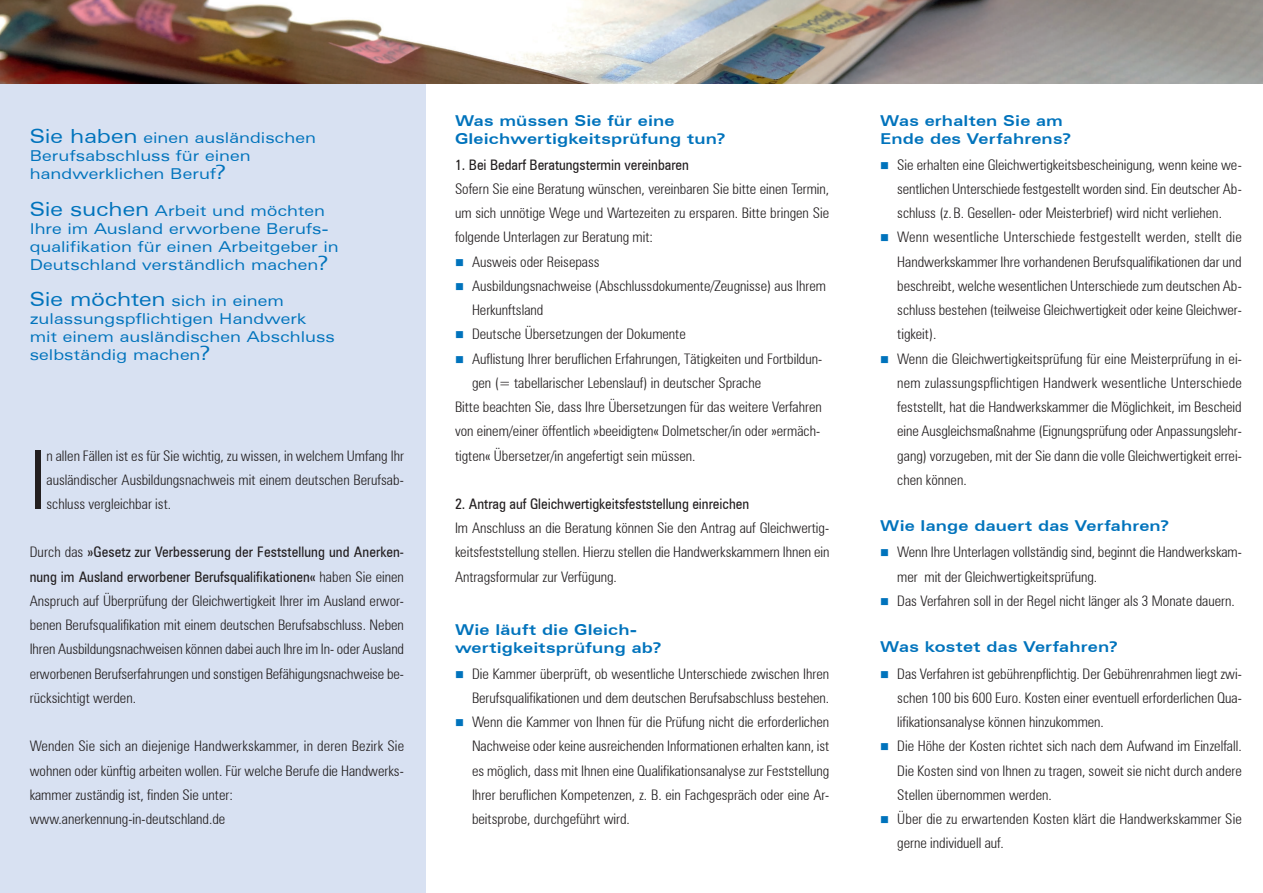
<style>
.page{position:relative;width:1263px;height:893px;background:#fff}
.page>*{position:absolute;margin:0;border:0;box-sizing:border-box;transform-origin:0 0}
.t1{font:300 condensed 81.9px "Zurich BT";color:#231f20}
.t2{font:expanded 15px/18px "Zurich BT";letter-spacing:.005em;color:#0073bc}
.t3{font:700 expanded 15px/18px "Zurich BT";letter-spacing:.015em;color:#0073bc}
.t4{font:300 condensed 14.55px/24.3px "Zurich BT";color:#231f20;text-align:justify}
.t5{font:condensed 14.55px "Zurich BT";color:#231f20}
.s1{font-size:19.5px}
.s2{font-weight:400}
.s3{color:#0073bc}
</style>
<div class="page">
<div style="left:0;top:0;width:425px;height:893px;background:#d8e1f2"></div>
<img style="left:0;top:0;width:1263px;height:83px">
<p class="t2" style="left:30px;top:129px;width:288px"><span class="s1">Sie haben</span> einen ausländischen<br>Berufsabschluss für einen handwerklichen Beruf<span class="s1">?</span></p>
<p class="t2" style="left:30px;top:201px;width:311px"><span class="s1">Sie suchen</span> Arbeit und möchten Ihre im Ausland erworbene Berufs&shy;qualifikation für einen Arbeitgeber in Deutschland verständlich machen<span class="s1">?</span></p>
<p class="t2" style="left:30px;top:292px;width:307px"><span class="s1">Sie möchten</span> sich in einem zulassungspflichtigen Handwerk mit einem ausländischen Abschluss selbständig machen<span class="s1">?</span></p>
<h1 class="t1" style="left:30px;top:430px;width:18px">I</h1>
<p class="t4" style="left:46px;top:443px;width:359px">n allen Fällen ist es für Sie wichtig, zu wissen, in welchem Umfang Ihr ausländischer Ausbildungsnachweis mit einem deutschen Berufsab&shy;schluss vergleichbar ist.</p>
<p class="t4" style="left:30px;top:540px;width:376px">Durch das <span class="s2">»Gesetz zur Verbesserung der Feststellung und Anerken&shy;nung im Ausland erworbener Berufsqualifikationen«</span> haben Sie einen Anspruch auf Überprüfung der Gleichwertigkeit Ihrer im Ausland erwor&shy;benen Berufsqualifikation mit einem deutschen Berufsabschluss. Neben Ihren Ausbildungsnachweisen können dabei auch Ihre im In- oder Ausland erworbenen Berufserfahrungen und sonstigen Befähigungsnachweise be&shy;rücksichtigt werden.</p>
<p class="t4" style="left:30px;top:734px;width:376px;text-align:left">Wenden Sie sich an diejenige Handwerkskammer, in deren Bezirk Sie wohnen oder künftig arbeiten wollen. Für welche Berufe die Handwerks&shy;kammer zuständig ist, finden Sie unter: www.anerkennung-in-deutschland.de</p>
<p class="t3" style="left:455px;top:111px;width:272px">Was müssen Sie für eine<br>Gleichwertigkeitsprüfung tun?</p>
<p class="t5" style="left:455px;top:156px;width:235px">1. Bei Bedarf Beratungstermin vereinbaren</p>
<p class="t4" style="left:455px;top:176px;width:376px">Sofern Sie eine Beratung wünschen, vereinbaren Sie bitte einen Termin, um sich unnötige Wege und Wartezeiten zu ersparen. Bitte bringen Sie folgende Unterlagen zur Beratung mit:</p>
<p class="t4" style="left:455px;top:249px;width:146px"><span class="s3">■</span> Ausweis oder Reisepass</p>
<p class="t4" style="left:472px;top:273px;width:355px;text-indent:-17px"><span class="s3">■</span> Ausbildungsnachweise (Abschlussdokumente/Zeugnisse) aus Ihrem<br>Herkunftsland</p>
<p class="t4" style="left:455px;top:322px;width:232px"><span class="s3">■</span> Deutsche Übersetzungen der Dokumente</p>
<p class="t4" style="left:455px;top:346px;width:369px"><span class="s3">■</span> Auflistung Ihrer beruflichen Erfahrungen, Tätigkeiten und Fortbildun-</p>
<p class="t4" style="left:472px;top:370px;width:291px">gen (= tabellarischer Lebenslauf) in deutscher Sprache</p>
<p class="t4" style="left:455px;top:395px;width:368px">Bitte beachten Sie, dass Ihre Übersetzungen für das weitere Verfahren</p>
<p class="t4" style="left:455px;top:419px;width:367px">von einem/einer öffentlich »beeidigten« Dolmetscher/in oder »ermäch-</p>
<p class="t4" style="left:455px;top:443px;width:242px">tigten« Übersetzer/in angefertigt sein müssen.</p>
<p class="t5" style="left:455px;top:495px;width:296px">2. Antrag auf Gleichwertigkeitsfeststellung einreichen</p>
<p class="t4" style="left:455px;top:516px;width:376px">Im Anschluss an die Beratung können Sie den Antrag auf Gleichwertig&shy;keitsfeststellung stellen. Hierzu stellen die Handwerkskammern Ihnen ein Antragsformular zur Verfügung.</p>
<p class="t3" style="left:455px;top:620px;width:208px">Wie läuft die Gleich&shy;wertigkeitsprüfung ab?</p>
<p class="t4" style="left:455px;top:661px;width:376px;text-align:right"><span class="s3">■</span> Die Kammer überprüft, ob wesentliche Unterschiede zwischen Ihren<br>Berufsqualifikationen und dem deutschen Berufsabschluss bestehen.</p>
<p class="t4" style="left:472px;top:710px;width:359px;text-indent:-17px"><span class="s3">■</span> Wenn die Kammer von Ihnen für die Prüfung nicht die erforderlichen Nachweise oder keine ausreichenden Informationen erhalten kann, ist es möglich, dass mit Ihnen eine Qualifikationsanalyse zur Feststellung Ihrer beruflichen Kompetenzen, z. B. ein Fachgespräch oder eine Ar&shy;beitsprobe, durchgeführt wird.</p>
<p class="t3" style="left:880px;top:111px;width:192px">Was erhalten Sie am<br>Ende des Verfahrens?</p>
<p class="t4" style="left:897px;top:152px;width:346px;text-indent:-17px"><span class="s3">■</span> Sie erhalten eine Gleichwertigkeitsbescheinigung, wenn keine we&shy;sentlichen Unterschiede festgestellt worden sind. Ein deutscher Ab&shy;schluss (z. B. Gesellen- oder Meisterbrief) wird nicht verliehen.</p>
<p class="t4" style="left:897px;top:225px;width:346px;text-indent:-17px"><span class="s3">■</span> Wenn wesentliche Unterschiede festgestellt werden, stellt die Handwerkskammer Ihre vorhandenen Berufsqualifikationen dar und beschreibt, welche wesentlichen Unterschiede zum deutschen Ab&shy;schluss bestehen (teilweise Gleichwertigkeit oder keine Gleichwer&shy;tigkeit).</p>
<p class="t4" style="left:897px;top:346px;width:346px;text-indent:-17px"><span class="s3">■</span> Wenn die Gleichwertigkeitsprüfung für eine Meisterprüfung in ei&shy;nem zulassungspflichtigen Handwerk wesentliche Unterschiede feststellt, hat die Handwerkskammer die Möglichkeit, im Bescheid eine Ausgleichsmaßnahme (Eignungsprüfung oder Anpassungslehr&shy;gang) vorzugeben, mit der Sie dann die volle Gleichwertigkeit errei&shy;chen können.</p>
<p class="t3" style="left:880px;top:516px;width:290px">Wie lange dauert das Verfahren?</p>
<p class="t4" style="left:897px;top:540px;width:346px;text-indent:-17px"><span class="s3">■</span> Wenn Ihre Unterlagen vollständig sind, beginnt die Handwerkskam&shy;mer mit der Gleichwertigkeitsprüfung.</p>
<p class="t4" style="left:880px;top:588px;width:356px"><span class="s3">■</span> Das Verfahren soll in der Regel nicht länger als 3 Monate dauern.</p>
<p class="t3" style="left:880px;top:637px;width:239px">Was kostet das Verfahren?</p>
<p class="t4" style="left:897px;top:661px;width:346px;text-indent:-17px"><span class="s3">■</span> Das Verfahren ist gebührenpflichtig. Der Gebührenrahmen liegt zwi&shy;schen 100 bis 600 Euro. Kosten einer eventuell erforderlichen Qua&shy;lifikationsanalyse können hinzukommen.</p>
<p class="t4" style="left:897px;top:734px;width:346px;text-indent:-17px"><span class="s3">■</span> Die Höhe der Kosten richtet sich nach dem Aufwand im Einzelfall.<br>Die Kosten sind von Ihnen zu tragen, soweit sie nicht durch andere Stellen übernommen werden.</p>
<p class="t4" style="left:897px;top:807px;width:346px;text-indent:-17px"><span class="s3">■</span> Über die zu erwartenden Kosten klärt die Handwerkskammer Sie gerne individuell auf.</p>
</div>
